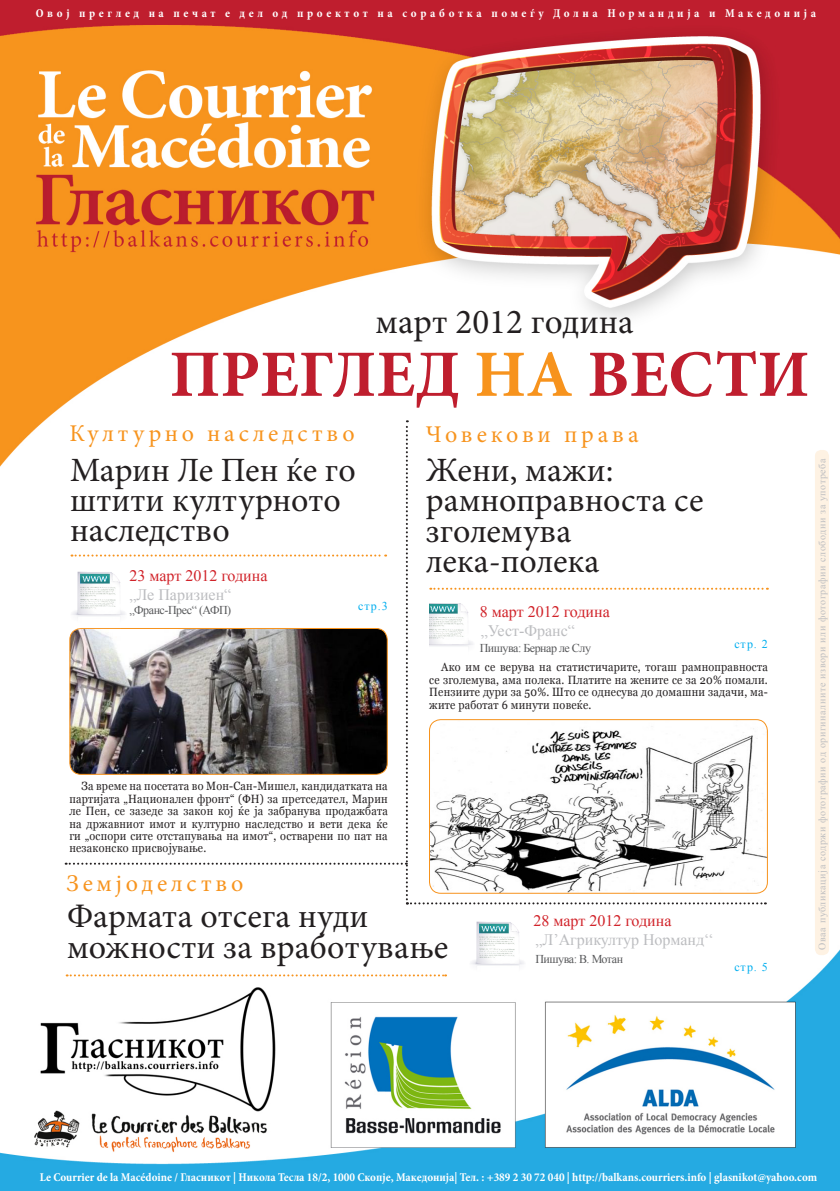
<style>
.page{position:relative;width:840px;height:1191px;background:#fff}
.page>*{position:absolute;margin:0;border:0;box-sizing:border-box;transform-origin:0 0}
.t1{font:700 66.2px "Minion Pro";color:#bf1e2e}
.t2{font:35px "Minion Pro";color:#231f20}
.Naslov{font:34px "Minion Pro";color:#231f20}
.Rubrilka{font:24px "Minion Pro";letter-spacing:.16em;color:#f7941e}
.Datum{font:16px "Times New Roman";color:#d1232a}
.t3{font:16px "Times New Roman";color:#bcbdc0}
.Glaven_tekst{font:12px/12.4px "Georgia";letter-spacing:.02em;color:#231f20;text-align:justify;scale:.9 1}
.t4{font:700 condensed 12px "Minion Pro";letter-spacing:.005em;color:#fff}
.t5{font:700 condensed 12px "Minion Pro";letter-spacing:.3em;color:#fff}
.Datum-2{font:12px "Times New Roman";letter-spacing:-.04em;color:#57585a}
.page_No{font:12px "Times New Roman";letter-spacing:.085em;color:#00aeef}
.t6{font:10px "Times New Roman";letter-spacing:.06em;color:#bcbdc0}
.s1{color:#f7931d}
</style>
<div class="page">
<img style="left:0;top:0;width:839px;height:1190px">
<svg style="left:66px;top:420px;width:701px;height:484px"></svg>
<svg style="left:67px;top:974px;width:379px;height:2px"></svg>
<img style="left:469px;top:918px;width:56px;height:66px">
<div style="left:814px;top:450px;width:14px;height:505px;background:#fef2e3;border-radius:6px"></div>
<p class="t5" style="left:36px;top:5px;width:781px">Овој преглед на печат е дел од проектот на соработка помеѓу Долна Нормандија и Македонија</p>
<p class="t2" style="left:375px;top:298px;width:259px">март 2012 година</p>
<p class="t1" style="left:169px;top:328px;width:641px">ПРЕГЛЕД <span class="s1">НА</span> ВЕСТИ</p>
<p class="Rubrilka" style="left:69px;top:418px;width:286px">Културно наследство</p>
<p class="Naslov" style="left:70px;top:447px;width:287px">Марин Ле Пен ќе го</p>
<p class="Naslov" style="left:70px;top:477px;width:272px">штити културното</p>
<p class="Naslov" style="left:70px;top:508px;width:161px">наследство</p>
<p class="Datum" style="left:129px;top:565px;width:139px">23 март 2012 година</p>
<p class="t3" style="left:129px;top:584px;width:103px">„Ле Паризиен“</p>
<p class="Datum-2" style="left:129px;top:602px;width:103px">„Франс-Прес“ (АФП)</p>
<p class="page_No" style="left:358px;top:598px;width:31px">стр.3</p>
<p class="Glaven_tekst" style="left:69px;top:780px;width:355px;text-indent:12px">За време на посетата во Мон-Сан-Мишел, кандидатката на партијата „Национален фронт“ (ФН) за претседател, Марин ле Пен, се зазеде за закон кој ќе ја забранува продажбата на државниот имот и културно наследство и вети дека ќе ги „оспори сите отстапувања на имот“, остварени по пат на незаконско присвојување.</p>
<p class="Rubrilka" style="left:425px;top:418px;width:214px">Човекови права</p>
<p class="Naslov" style="left:425px;top:447px;width:189px">Жени, мажи:</p>
<p class="Naslov" style="left:425px;top:478px;width:279px">рамноправноста се</p>
<p class="Naslov" style="left:425px;top:508px;width:147px">зголемува</p>
<p class="Naslov" style="left:425px;top:538px;width:175px">лека-полека</p>
<p class="Datum" style="left:479px;top:601px;width:131px">8 март 2012 година</p>
<p class="t3" style="left:480px;top:620px;width:95px">„Уест-Франс“</p>
<p class="Glaven_tekst" style="left:429px;top:661px;width:377px;text-indent:12px">Ако им се верува на статистичарите, тогаш рамноправноста се зголемува, ама полека. Платите на жените се за 20% помали.<br>Пензиите дури за 50%. Што се однесува до домашни задачи, ма&shy;жите работат 6 минути повеќе.</p>
<p class="page_No" style="left:734px;top:636px;width:35px">стр. 2</p>
<p class="Datum-2" style="left:479px;top:640px;width:113px">Пишува: Бернар ле Слу</p>
<p class="Rubrilka" style="left:66px;top:867px;width:178px">Земјоделство</p>
<p class="Naslov" style="left:67px;top:893px;width:303px">Фармата отсега нуди</p>
<p class="Naslov" style="left:67px;top:924px;width:382px">можности за вработување</p>
<p class="Datum" style="left:533px;top:909px;width:139px">28 март 2012 година</p>
<p class="t3" style="left:535px;top:929px;width:180px">„Л’Агрикултур Норманд‘‘</p>
<p class="Datum-2" style="left:535px;top:951px;width:89px">Пишува: В. Мотан</p>
<p class="page_No" style="left:734px;top:959px;width:35px">стр. 5</p>
<p class="t6" style="left:814px;top:949px;width:493px;rotate:-90deg">Оваа публикација содржи фотографии од оригиналните извори или фотографии слободни за употреба</p>
<p class="t4" style="left:40px;top:1169px;width:778px">Le Courrier de la Macédoine / Гласникот | Никола Тесла 18/2, 1000 Скопје, Македонија| Тел. : +389 2 30 72 040 | http://balkans.courriers.info | glasnikot@yahoo.com</p>
</div>
